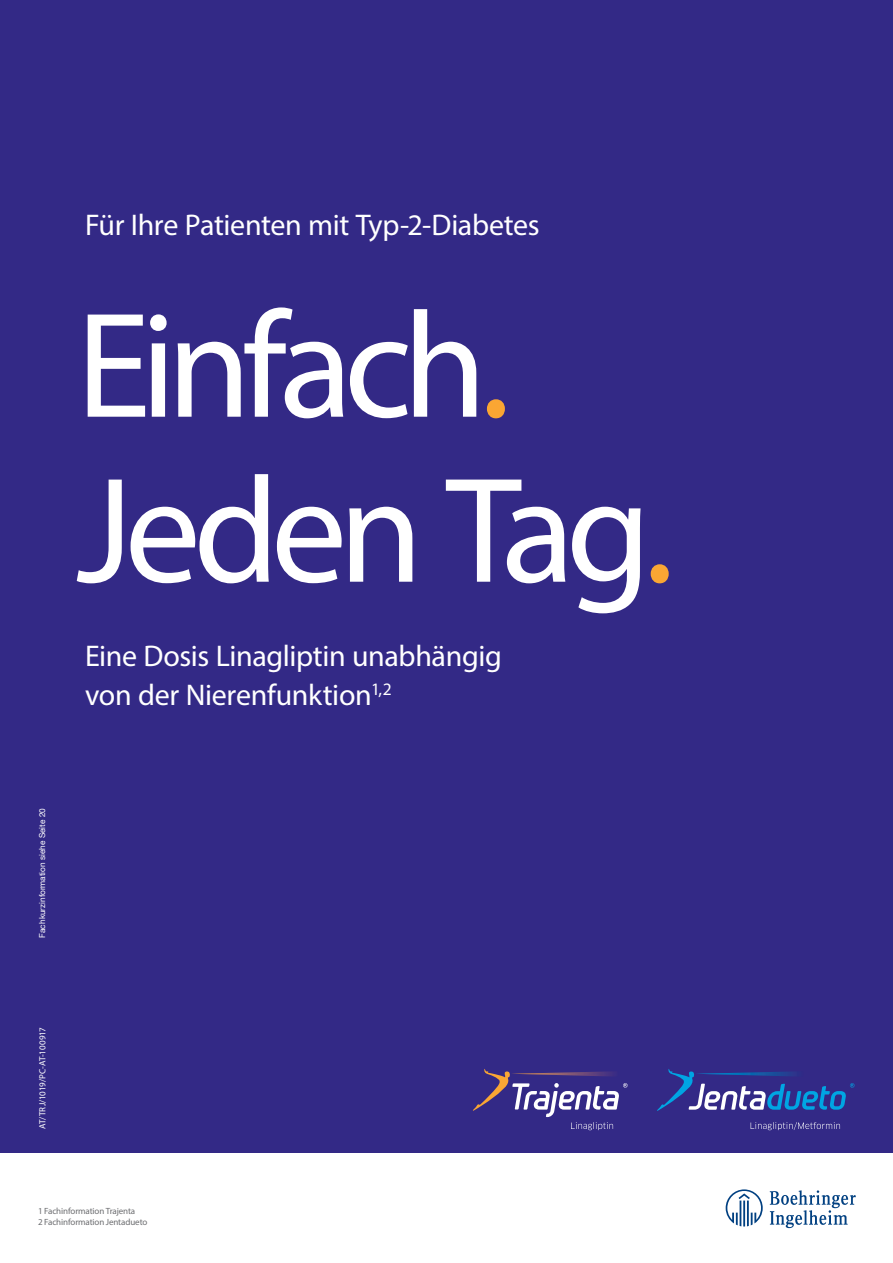
<style>
.page{position:relative;width:893px;height:1263px;background:#fff}
.page>*{position:absolute;margin:0;border:0;box-sizing:border-box;transform-origin:0 0}
.t1{font:151.5px/165px "Myriad Pro";letter-spacing:-.055em;color:#fff}
.t2{font:30px/39px "Myriad Pro";letter-spacing:-.015em;color:#fff}
.t3{font:9px/10.8px "Myriad Pro";letter-spacing:-.015em;color:#6c6d70}
.t4{font:9px "Myriad Pro";letter-spacing:-.025em;color:#fff}
.t5{font:8.25px "Helvetica Neue LT Com";color:#fff}
.s1{color:#faa633}
</style>
<div class="page">
<div style="left:0;top:0;width:893px;height:1152px;background:#332986"></div>
<svg style="left:726px;top:1189px;width:37px;height:37px"></svg>
<svg style="left:770px;top:1190px;width:86px;height:38px"></svg>
<svg style="left:657px;top:1069px;width:197px;height:42px"></svg>
<img style="left:695px;top:1071px;width:108px;height:6px">
<svg style="left:751px;top:1122px;width:89px;height:8px"></svg>
<svg style="left:473px;top:1069px;width:155px;height:61px"></svg>
<p class="t2" style="left:85px;top:205px;width:456px">Für Ihre Patienten mit Typ-2-Diabetes</p>
<h1 class="t1" style="left:76px;top:281px;width:599px">Einfach<span class="s1">.<br></span>Jeden Tag<span class="s1">.</span></h1>
<p class="t2" style="left:85px;top:636px;width:418px">Eine Dosis Linagliptin unabhängig von der Nierenfunktion<sup>1,2</sup></p>
<p class="t5" style="left:37px;top:938px;width:131px;rotate:-90deg">Fachkurzinformation siehe Seite 20</p>
<p class="t4" style="left:37px;top:1129px;width:103px;rotate:-90deg">AT/TRJ/1019/PC-AT-100917</p>
<p class="t3" style="left:38px;top:1205px;width:111px">1 Fachinformation Trajenta<br>2 Fachinformation Jentadueto</p>
</div>
